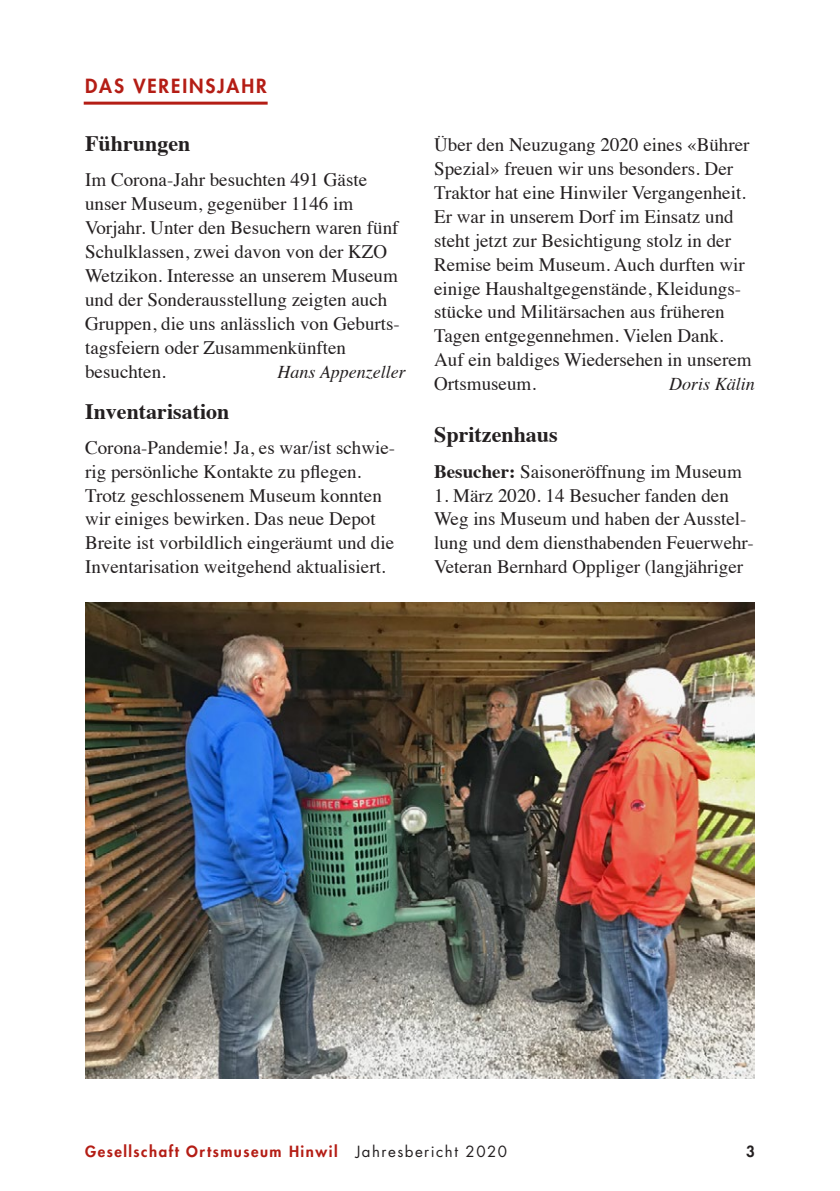
<style>
.page{position:relative;width:840px;height:1191px;background:#fff}
.page>*{position:absolute;margin:0;border:0;box-sizing:border-box;transform-origin:0 0}
.UT{font:700 22px "Times";color:#231f20}
.Grundtext{font:19px/24px "Times";color:#231f20}
.ZT{font:800 19px "Futura";letter-spacing:.1em;color:#b41d15}
.Grundtext-2{font:italic 18px "Times";color:#231f20}
.t1{font:800 15px "Futura";letter-spacing:.1em;color:#b41d15}
.t2{font:800 15px "Futura";color:#231f20}
.s1{font-weight:700}
.s2{font-weight:400;color:#231f20}
</style>
<div class="page">
<hr style="left:84px;top:102px;width:183px;height:3px;background:#b41d15">
<img style="left:85px;top:602px;width:669px;height:476px">
<p class="ZT" style="left:85px;top:73px;width:183px">DAS VEREINSJAHR</p>
<p class="UT" style="left:85px;top:123px;width:107px">Führungen</p>
<p class="Grundtext" style="left:85px;top:166px;width:316px">Im Corona-Jahr besuchten 491 Gäste unser Museum, gegenüber 1146 im Vorjahr. Unter den Besuchern waren fünf Schulklassen, zwei davon von der KZO Wetzikon. Interesse an unserem Museum und der Sonderausstellung zeigten auch Gruppen, die uns anlässlich von Geburts&shy;tagsfeiern oder Zusammenkünften besuchten.</p>
<p class="Grundtext-2" style="left:277px;top:356px;width:130px">Hans Appenzeller</p>
<p class="UT" style="left:85px;top:390px;width:146px">Inventarisation</p>
<p class="Grundtext" style="left:85px;top:434px;width:311px">Corona-Pandemie! Ja, es war/ist schwie&shy;rig persönliche Kontakte zu pflegen.<br>Trotz geschlossenem Museum konnten wir einiges bewirken. Das neue Depot Breite ist vorbildlich eingeräumt und die Inventarisation weitgehend aktualisiert.</p>
<p class="Grundtext" style="left:434px;top:131px;width:319px">Über den Neuzugang 2020 eines «Bührer Spezial» freuen wir uns besonders. Der Traktor hat eine Hinwiler Vergangenheit.<br>Er war in unserem Dorf im Einsatz und steht jetzt zur Besichtigung stolz in der Remise beim Museum. Auch durften wir einige Haushaltgegenstände, Kleidungs&shy;stücke und Militärsachen aus früheren Tagen entgegennehmen. Vielen Dank.<br>Auf ein baldiges Wiedersehen in unserem Ortsmuseum.</p>
<p class="Grundtext-2" style="left:668px;top:368px;width:87px">Doris Kälin</p>
<p class="UT" style="left:434px;top:414px;width:125px">Spritzenhaus</p>
<p class="Grundtext" style="left:434px;top:457px;width:309px"><span class="s1">Besucher:</span> Saisoneröffnung im Museum</p>
<p class="Grundtext" style="left:434px;top:481px;width:321px">1. März 2020. 14 Besucher fanden den Weg ins Museum und haben der Ausstel&shy;lung und dem diensthabenden Feuerwehr-Veteran Bernhard Oppliger (langjähriger</p>
<p class="t1" style="left:85px;top:1141px;width:423px">Gesellschaft Ortsmuseum Hinwil <span class="s2">Jahresbericht 2020</span></p>
<p class="t2" style="left:745px;top:1141px;width:10px">3</p>
</div>
